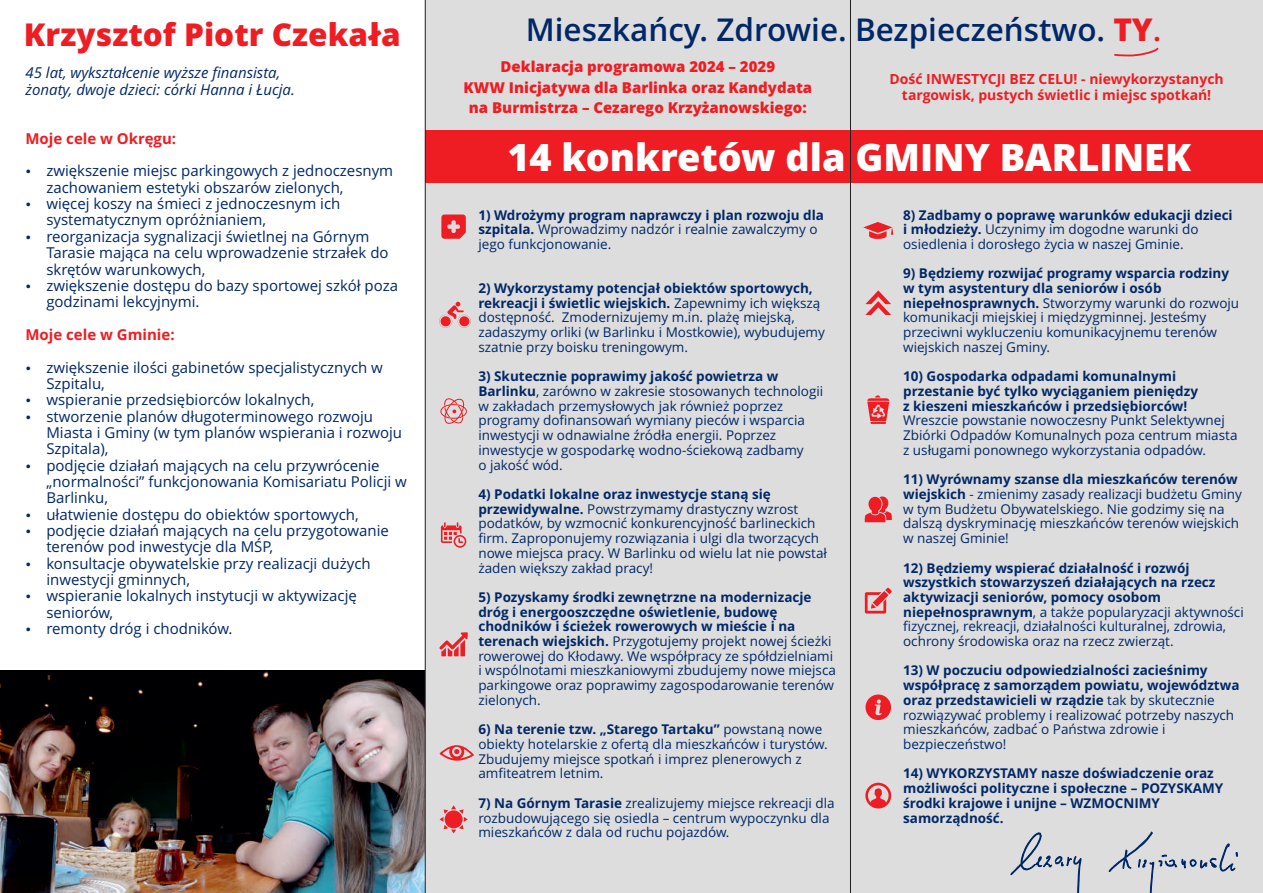
<style>
.page{position:relative;width:1263px;height:893px;background:#fff}
.page>*{position:absolute;margin:0;border:0;box-sizing:border-box;transform-origin:0 0}
.t1{font:800 37.8px "Open Sans";color:#fff}
.t2{font:600 31.5px "Open Sans";color:#002868}
.t3{font:800 31.5px "Open Sans";color:#ee1d23}
.t4{font:15px/16.4px "Open Sans";color:#002868}
.t5{font:800 15px/20.4px "Open Sans";color:#ee1d23;text-align:center}
.t6{font:italic 15px/16.4px "Open Sans";color:#002868}
.t7{font:700 15px "Open Sans";color:#ee1d23}
.t8{font:700 13.95px/15.3px "Open Sans";color:#ee1d23;text-align:center}
.t9{font:13.5px/14.7px "Open Sans";color:#002868}
.t10{font:700 13.5px/14.7px "Open Sans";color:#002868}
.s1{font-weight:800;color:#ee1d23}
.s2{color:#ee1d23}
.s3{font-weight:700}
.s4{font-weight:400}
</style>
<div class="page">
<img style="left:0;top:670px;width:425px;height:223px">
<div style="left:425px;top:0;width:838px;height:893px;background:#dedddd"></div>
<div style="left:425px;top:130px;width:838px;height:53px;background:#ee1d23"></div>
<hr style="left:425px;top:0;width:1px;height:893px;background:#231f20">
<hr style="left:850px;top:0;width:1px;height:893px;background:#231f20">
<svg style="left:1114px;top:48px;width:44px;height:8px"></svg>
<svg style="left:439px;top:632px;width:29px;height:24px"></svg>
<svg style="left:441px;top:215px;width:25px;height:24px"></svg>
<svg style="left:440px;top:398px;width:27px;height:26px"></svg>
<svg style="left:439px;top:302px;width:32px;height:26px"></svg>
<svg style="left:441px;top:522px;width:25px;height:26px"></svg>
<svg style="left:439px;top:745px;width:35px;height:16px"></svg>
<svg style="left:439px;top:805px;width:29px;height:28px"></svg>
<svg style="left:864px;top:496px;width:28px;height:26px"></svg>
<svg style="left:865px;top:588px;width:27px;height:26px"></svg>
<svg style="left:863px;top:222px;width:30px;height:17px"></svg>
<svg style="left:867px;top:395px;width:22px;height:29px"></svg>
<svg style="left:865px;top:290px;width:26px;height:25px"></svg>
<svg style="left:865px;top:694px;width:26px;height:26px"></svg>
<svg style="left:865px;top:783px;width:26px;height:25px"></svg>
<svg style="left:1010px;top:832px;width:228px;height:61px"></svg>
<h2 class="t3" style="left:24px;top:22px;width:378px">Krzysztof Piotr Czekała</h2>
<p class="t6" style="left:26px;top:66px;width:271px">45 lat, wykształcenie wyższe finansista, żonaty, dwoje dzieci: córki Hanna i Łucja.</p>
<p class="t7" style="left:26px;top:132px;width:152px">Moje cele w Okręgu:</p>
<p class="t4" style="left:46px;top:164px;width:353px">zwiększenie miejsc parkingowych z jednoczesnym zachowaniem estetyki obszarów zielonych,<br>więcej koszy na śmieci z jednoczesnym ich systematycznym opróżnianiem,<br>reorganizacja sygnalizacji świetlnej na Górnym Tarasie mająca na celu wprowadzenie strzałek do skrętów warunkowych,<br>zwiększenie dostępu do bazy sportowej szkół poza godzinami lekcyjnymi.</p>
<p class="t7" style="left:26px;top:328px;width:151px">Moje cele w Gminie:</p>
<p class="t4" style="left:46px;top:360px;width:362px">zwiększenie ilości gabinetów specjalistycznych w Szpitalu,<br>wspieranie przedsiębiorców lokalnych,<br>stworzenie planów długoterminowego rozwoju Miasta i Gminy (w tym planów wspierania i rozwoju Szpitala),<br>podjęcie działań mających na celu przywrócenie „normalności” funkcjonowania Komisariatu Policji w Barlinku,<br>ułatwienie dostępu do obiektów sportowych, podjęcie działań mających na celu przygotowanie terenów pod inwestycje dla MŚP,<br>konsultacje obywatelskie przy realizacji dużych inwestycji gminnych,<br>wspieranie lokalnych instytucji w aktywizację seniorów,<br>remonty dróg i chodników.</p>
<h2 class="t2" style="left:526px;top:17px;width:637px">Mieszkańcy. Zdrowie. Bezpieczeństwo. <span class="s1">TY</span><span class="s2">.</span></h2>
<p class="t5" style="left:463px;top:58px;width:350px">Deklaracja programowa 2024 – 2029<br>KWW Inicjatywa dla Barlinka oraz Kandydata na Burmistrza – Cezarego Krzyżanowskiego:</p>
<h1 class="t1" style="left:507px;top:142px;width:685px">14 konkretów dla GMINY BARLINEK</h1>
<p class="t9" style="left:903px;top:209px;width:331px"><span class="s3">8) Zadbamy o poprawę warunków edukacji dzieci i młodzieży.</span> Uczynimy im dogodne warunki do osiedlenia i dorosłego życia w naszej Gminie.</p>
<p class="t9" style="left:903px;top:267px;width:338px"><span class="s3">9) Będziemy rozwijać programy wsparcia rodziny w tym asystentury dla seniorów i osób niepełnosprawnych.</span> Stworzymy warunki do rozwoju komunikacji miejskiej i międzygminnej. Jesteśmy przeciwni wykluczeniu komunikacyjnemu terenów wiejskich naszej Gminy.</p>
<p class="t10" style="left:903px;top:370px;width:296px">10) Gospodarka odpadami komunalnymi przestanie być tylko wyciąganiem pieniędzy z kieszeni mieszkańców i przedsiębiorców!</p>
<p class="t9" style="left:903px;top:415px;width:336px">Wreszcie powstanie nowoczesny Punkt Selektywnej<br>Zbiórki Odpadów Komunalnych poza centrum miasta z usługami ponownego wykorzystania odpadów.</p>
<p class="t9" style="left:903px;top:473px;width:340px"><span class="s3">11) Wyrównamy szanse dla mieszkańców terenów wiejskich</span> - zmienimy zasady realizacji budżetu Gminy w tym Budżetu Obywatelskiego. Nie godzimy się na dalszą dyskryminację mieszkańców terenów wiejskich w naszej Gminie!</p>
<p class="t10" style="left:903px;top:562px;width:342px">12) Będziemy wspierać działalność i rozwój wszystkich stowarzyszeń działających na rzecz aktywizacji seniorów, pomocy osobom niepełnosprawnym<span class="s4">, a także popularyzacji aktywności fizycznej, rekreacji, działalności kulturalnej, zdrowia, ochrony środowiska oraz na rzecz zwierząt.</span></p>
<p class="t9" style="left:903px;top:665px;width:338px"><span class="s3">13) W poczuciu odpowiedzialności zacieśnimy współpracę z samorządem powiatu, województwa oraz przedstawicieli w rządzie</span> tak by skutecznie rozwiązywać problemy i realizować potrzeby naszych mieszkańców, zadbać o Państwa zdrowie i bezpieczeństwo!</p>
<p class="t10" style="left:903px;top:767px;width:322px">14) WYKORZYSTAMY nasze doświadczenie oraz możliwości polityczne i społeczne – POZYSKAMY środki krajowe i unijne – WZMOCNIMY samorządność.</p>
<p class="t8" style="left:889px;top:73px;width:336px">Dość INWESTYCJI BEZ CELU! - niewykorzystanych targowisk, pustych świetlic i miejsc spotkań!</p>
<p class="t9" style="left:478px;top:209px;width:347px"><span class="s3">1) Wdrożymy program naprawczy i plan rozwoju dla szpitala.</span> Wprowadzimy nadzór i realnie zawalczymy o jego funkcjonowanie.</p>
<p class="t9" style="left:478px;top:282px;width:348px"><span class="s3">2) Wykorzystamy potencjał obiektów sportowych, rekreacji i świetlic wiejskich.</span> Zapewnimy ich większą dostępność. Zmodernizujemy m.in. plażę miejską, zadaszymy orliki (w Barlinku i Mostkowie), wybudujemy szatnie przy boisku treningowym.</p>
<p class="t9" style="left:478px;top:370px;width:346px"><span class="s3">3) Skutecznie poprawimy jakość powietrza w Barlinku</span>, zarówno w zakresie stosowanych technologii w zakładach przemysłowych jak również poprzez programy dofinansowań wymiany pieców i wsparcia inwestycji w odnawialne źródła energii. Poprzez inwestycje w gospodarkę wodno-ściekową zadbamy<br>o jakość wód.</p>
<p class="t9" style="left:478px;top:488px;width:350px"><span class="s3">4) Podatki lokalne oraz inwestycje staną się przewidywalne.</span> Powstrzymamy drastyczny wzrost podatków, by wzmocnić konkurencyjność barlineckich firm. Zaproponujemy rozwiązania i ulgi dla tworzących nowe miejsca pracy. W Barlinku od wielu lat nie powstał żaden większy zakład pracy!</p>
<p class="t9" style="left:478px;top:591px;width:359px"><span class="s3">5) Pozyskamy środki zewnętrzne na modernizacje dróg i energooszczędne oświetlenie, budowę chodników i ścieżek rowerowych w mieście i na terenach wiejskich.</span> Przygotujemy projekt nowej ścieżki rowerowej do Kłodawy. We współpracy ze spółdzielniami i wspólnotami mieszkaniowymi zbudujemy nowe miejsca parkingowe oraz poprawimy zagospodarowanie terenów zielonych.</p>
<p class="t9" style="left:478px;top:723px;width:351px"><span class="s3">6) Na terenie tzw. „Starego Tartaku”</span> powstaną nowe obiekty hotelarskie z ofertą dla mieszkańców i turystów.<br>Zbudujemy miejsce spotkań i imprez plenerowych z amfiteatrem letnim.</p>
<p class="t9" style="left:478px;top:797px;width:358px"><span class="s3">7) Na Górnym Tarasie</span> zrealizujemy miejsce rekreacji dla rozbudowującego się osiedla – centrum wypoczynku dla mieszkańców z dala od ruchu pojazdów.</p>
</div>
